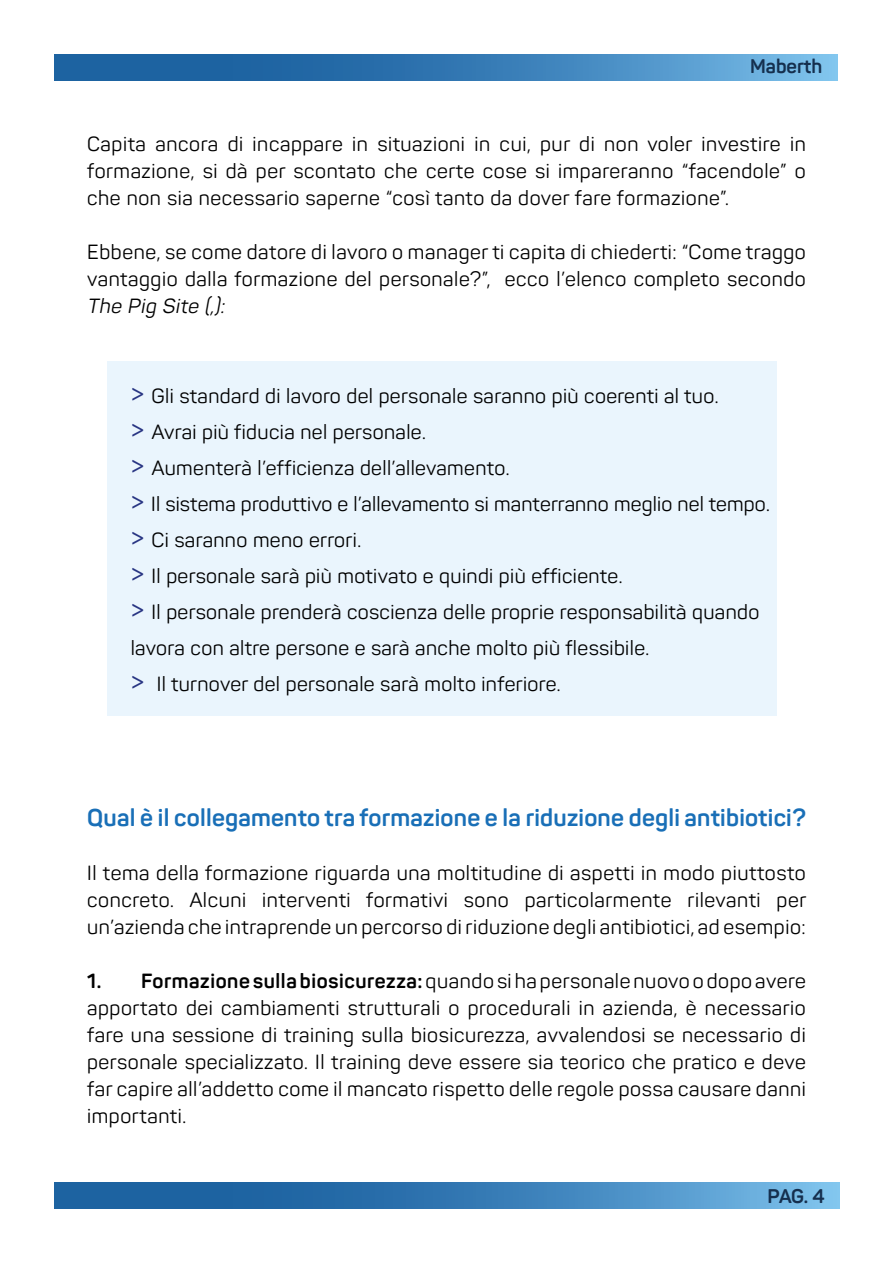
<style>
.page{position:relative;width:893px;height:1263px;background:#fff}
.page>*{position:absolute;margin:0;border:0;box-sizing:border-box;transform-origin:0 0}
.t1{font:700 24px "Panton";letter-spacing:.01em;color:#196fb7}
.t2{font:20.25px/27px "Panton";letter-spacing:.02em;color:#000;text-align:justify}
.t3{font:italic 20.25px "Panton";color:#000}
.t4{font:700 19.5px "Panton";color:#152f4e}
.s1{font-size:27px;color:#283583}
.s2{font-weight:700}
</style>
<div class="page">
<div style="left:108px;top:361px;width:669px;height:355px;background:#eaf5fd"></div>
<svg style="left:54px;top:54px;width:784px;height:26px;background:#3a7fb8"></svg>
<svg style="left:54px;top:1182px;width:785px;height:27px;background:#3a7fb8"></svg>
<p class="t4" style="left:750px;top:55px;width:74px">Maberth</p>
<p class="t2" style="left:87px;top:131px;width:720px">Capita ancora di incappare in situazioni in cui, pur di non voler investire in formazione, si dà per scontato che certe cose si impareranno “facendole” o che non sia necessario saperne “così tanto da dover fare formazione”.</p>
<p class="t2" style="left:87px;top:239px;width:720px">Ebbene, se come datore di lavoro o manager ti capita di chiederti: “Come traggo vantaggio dalla formazione del personale?”, ecco l’elenco completo secondo</p>
<p class="t3" style="left:87px;top:294px;width:143px">The Pig Site (,):</p>
<p class="t2" style="left:131px;top:378px;width:641px;line-height:36px;text-align:left"><span class="s1">&gt;</span> Gli standard di lavoro del personale saranno più coerenti al tuo.<br><span class="s1">&gt;</span> Avrai più fiducia nel personale.<br><span class="s1">&gt;</span> Aumenterà l’efficienza dell’allevamento.<br><span class="s1">&gt;</span> Il sistema produttivo e l’allevamento si manterranno meglio nel tempo. <span class="s1">&gt;</span> Ci saranno meno errori.<br><span class="s1">&gt;</span> Il personale sarà più motivato e quindi più efficiente.<br><span class="s1">&gt;</span> Il personale prenderà coscienza delle proprie responsabilità quando lavora con altre persone e sarà anche molto più flessibile.<br><span class="s1">&gt;</span> Il turnover del personale sarà molto inferiore.</p>
<p class="t1" style="left:87px;top:803px;width:720px">Qual è il collegamento tra formazione e la riduzione degli antibiotici?</p>
<p class="t2" style="left:87px;top:860px;width:721px">Il tema della formazione riguarda una moltitudine di aspetti in modo piuttosto concreto. Alcuni interventi formativi sono particolarmente rilevanti per un’azienda che intraprende un percorso di riduzione degli antibiotici, ad esempio:</p>
<p class="t2" style="left:87px;top:968px;width:720px"><span class="s2">1. Formazione sulla biosicurezza:</span> quando si ha personale nuovo o dopo avere apportato dei cambiamenti strutturali o procedurali in azienda, è necessario fare una sessione di training sulla biosicurezza, avvalendosi se necessario di personale specializzato. Il training deve essere sia teorico che pratico e deve far capire all’addetto come il mancato rispetto delle regole possa causare danni importanti.</p>
<p class="t4" style="left:767px;top:1183px;width:59px">PAG. 4</p>
</div>
